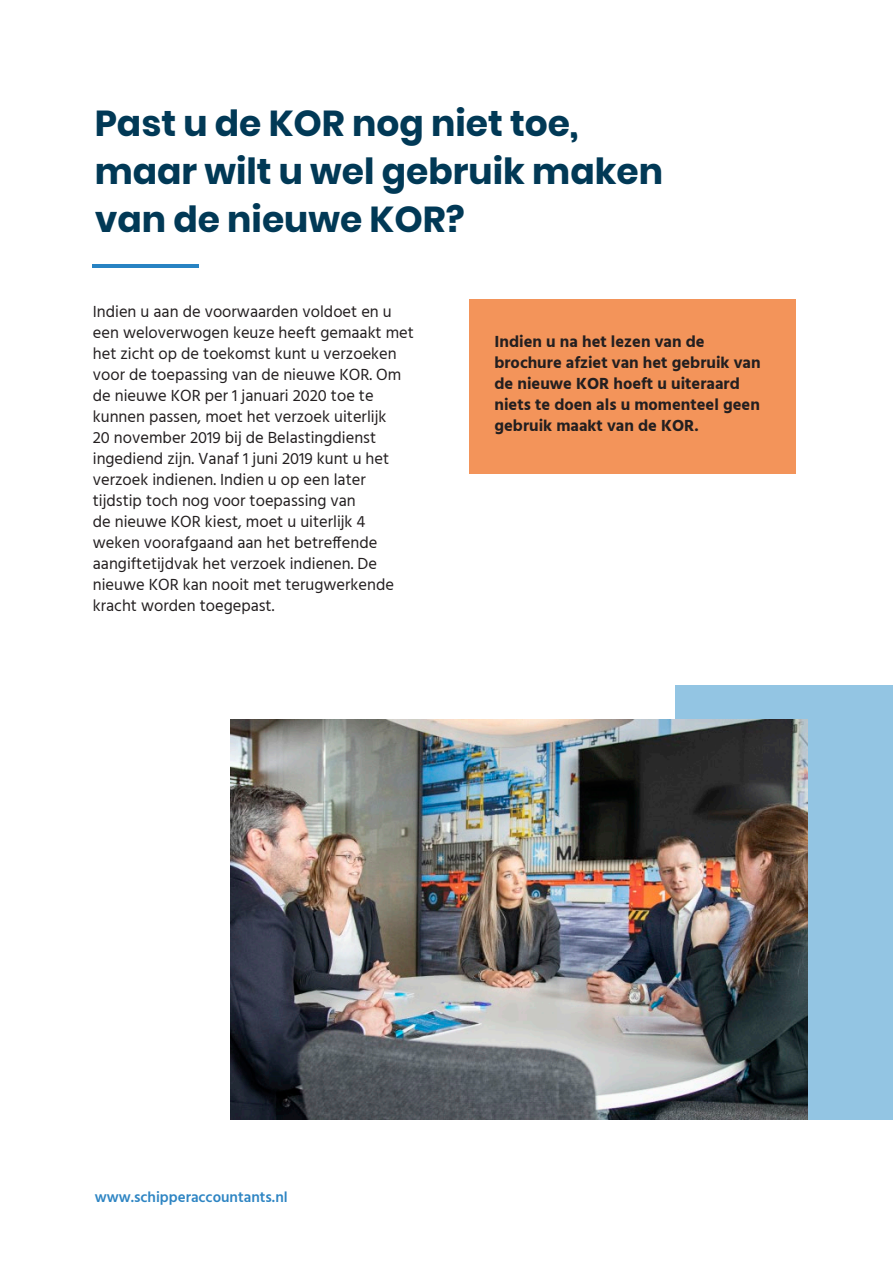
<style>
.page{position:relative;width:893px;height:1263px;background:#fff}
.page>*{position:absolute;margin:0;border:0;box-sizing:border-box;transform-origin:0 0}
.t1{font:700 36px/48px "Poppins";color:#013956}
.Alineastijl_1{font:16.5px/21px "Hind";color:#231f20}
.t2{font:700 16.5px/21px "Hind";color:#231f20}
.t3{font:600 15px "Hind";color:#2e85c3}
</style>
<div class="page">
<hr style="left:93px;top:265px;width:106px;height:3px;background:#2883c3">
<div style="left:469px;top:300px;width:327px;height:174px;background:#f3945a"></div>
<div style="left:676px;top:685px;width:217px;height:434px;background:#93c5e3"></div>
<img style="left:231px;top:720px;width:576px;height:399px">
<p class="t1" style="left:95px;top:99px;width:570px">Past u de KOR nog niet toe, maar wilt u wel gebruik maken van de nieuwe KOR?</p>
<p class="Alineastijl_1" style="left:93px;top:302px;width:323px">Indien u aan de voorwaarden voldoet en u een weloverwogen keuze heeft gemaakt met het zicht op de toekomst kunt u verzoeken voor de toepassing van de nieuwe KOR. Om de nieuwe KOR per 1 januari 2020 toe te kunnen passen, moet het verzoek uiterlijk<br>20 november 2019 bij de Belastingdienst ingediend zijn. Vanaf 1 juni 2019 kunt u het verzoek indienen. Indien u op een later tijdstip toch nog voor toepassing van<br>de nieuwe KOR kiest, moet u uiterlijk 4 weken voorafgaand aan het betreffende aangiftetijdvak het verzoek indienen. De nieuwe KOR kan nooit met terugwerkende kracht worden toegepast.</p>
<p class="t2" style="left:494px;top:330px;width:268px">Indien u na het lezen van de brochure afziet van het gebruik van de nieuwe KOR hoeft u uiteraard niets te doen als u momenteel geen gebruik maakt van de KOR.</p>
<p class="t3" style="left:95px;top:1187px;width:194px">www.schipperaccountants.nl</p>
</div>
